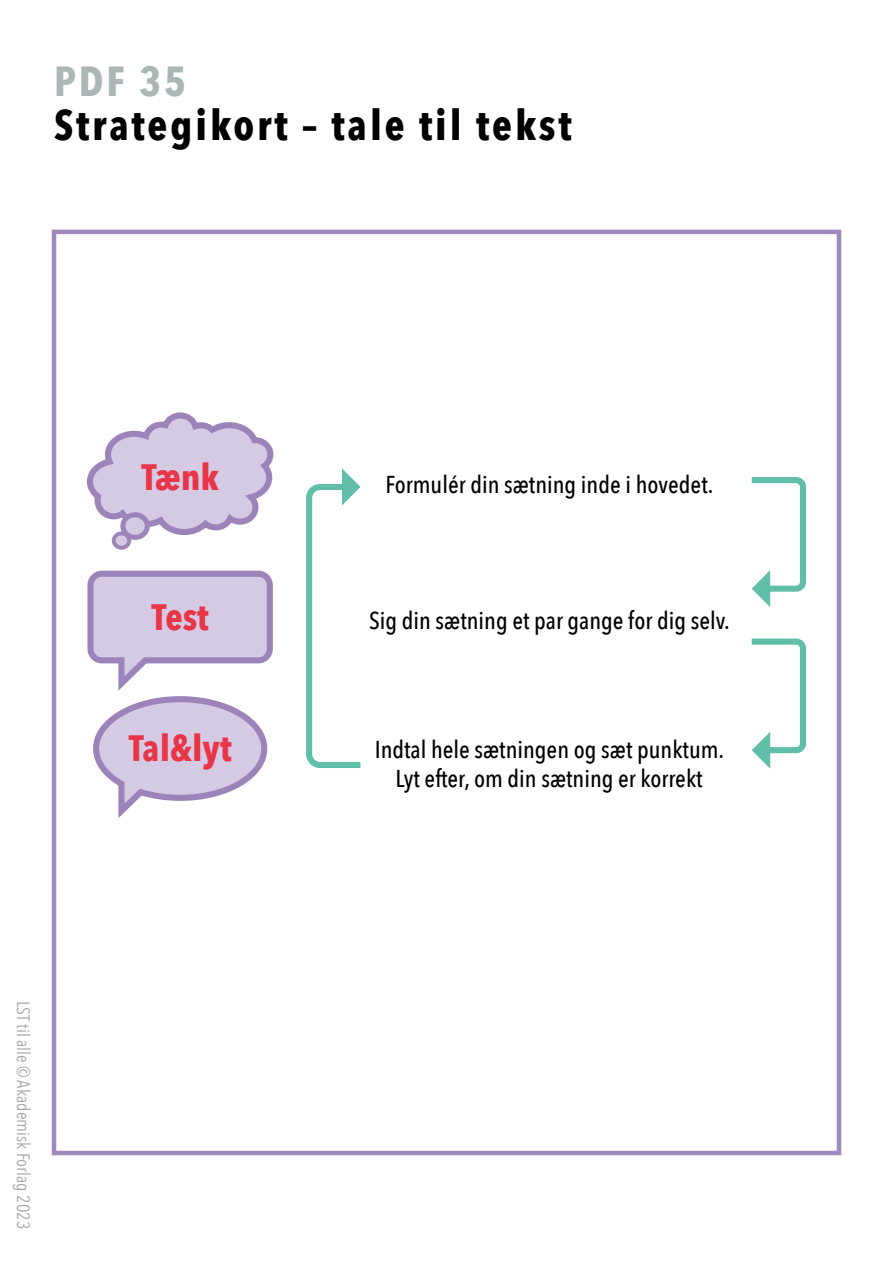
<style>
.page{position:relative;width:893px;height:1263px;background:#fff}
.page>*{position:absolute;margin:0;border:0;box-sizing:border-box;transform-origin:0 0}
.t1{font:700 42px "Avenir Next Condensed";letter-spacing:.07em;color:#000}
.t2{font:700 42px "Avenir Next Condensed";color:#acb6b6}
.t3{font:700 36.6px "Avenir Next Condensed";color:#e93548}
.t4{font:500 24.45px/29.2px "Avenir Next Condensed";color:#000;text-align:center}
.t5{font:18px "Avenir Next Condensed";color:#a7a9a9}
</style>
<div class="page">
<svg style="left:751px;top:477px;width:56px;height:130px"></svg>
<svg style="left:751px;top:638px;width:56px;height:131px"></svg>
<svg style="left:306px;top:468px;width:55px;height:300px"></svg>
<svg style="left:86px;top:412px;width:188px;height:125px"></svg>
<div style="left:123px;top:515px;width:24px;height:22px;background:#d5cae4;border-radius:50%"></div>
<div style="left:120px;top:512px;width:30px;height:28px;border:5px solid #9c84ba;border-radius:50%"></div>
<div style="left:114px;top:533px;width:15px;height:15px;background:#d5cae4;border-radius:50%"></div>
<div style="left:112px;top:531px;width:19px;height:19px;border:4px solid #9c84ba;border-radius:50%"></div>
<svg style="left:87px;top:570px;width:186px;height:248px"></svg>
<div style="left:52px;top:230px;width:789px;height:925px;border:4px solid #9f89bd"></div>
<h1 class="t2" style="left:54px;top:56px;width:134px">PDF 35</h1>
<h1 class="t1" style="left:54px;top:99px;width:519px">Strategikort – tale til tekst</h1>
<p class="t5" style="left:39px;top:1001px;width:230px;rotate:90deg">LST til alle © Akademisk Forlag 2023</p>
<h2 class="t3" style="left:141px;top:454px;width:79px">Tænk</h2>
<h2 class="t3" style="left:151px;top:595px;width:59px">Test</h2>
<h2 class="t3" style="left:129px;top:725px;width:104px">Tal&amp;lyt</h2>
<p class="t4" style="left:385px;top:470px;width:329px">Formulér din sætning inde i hovedet.</p>
<p class="t4" style="left:369px;top:606px;width:362px">Sig din sætning et par gange for dig selv.</p>
<p class="t4" style="left:375px;top:734px;width:351px">Indtal hele sætningen og sæt punktum.<br>Lyt efter, om din sætning er korrekt</p>
</div>
